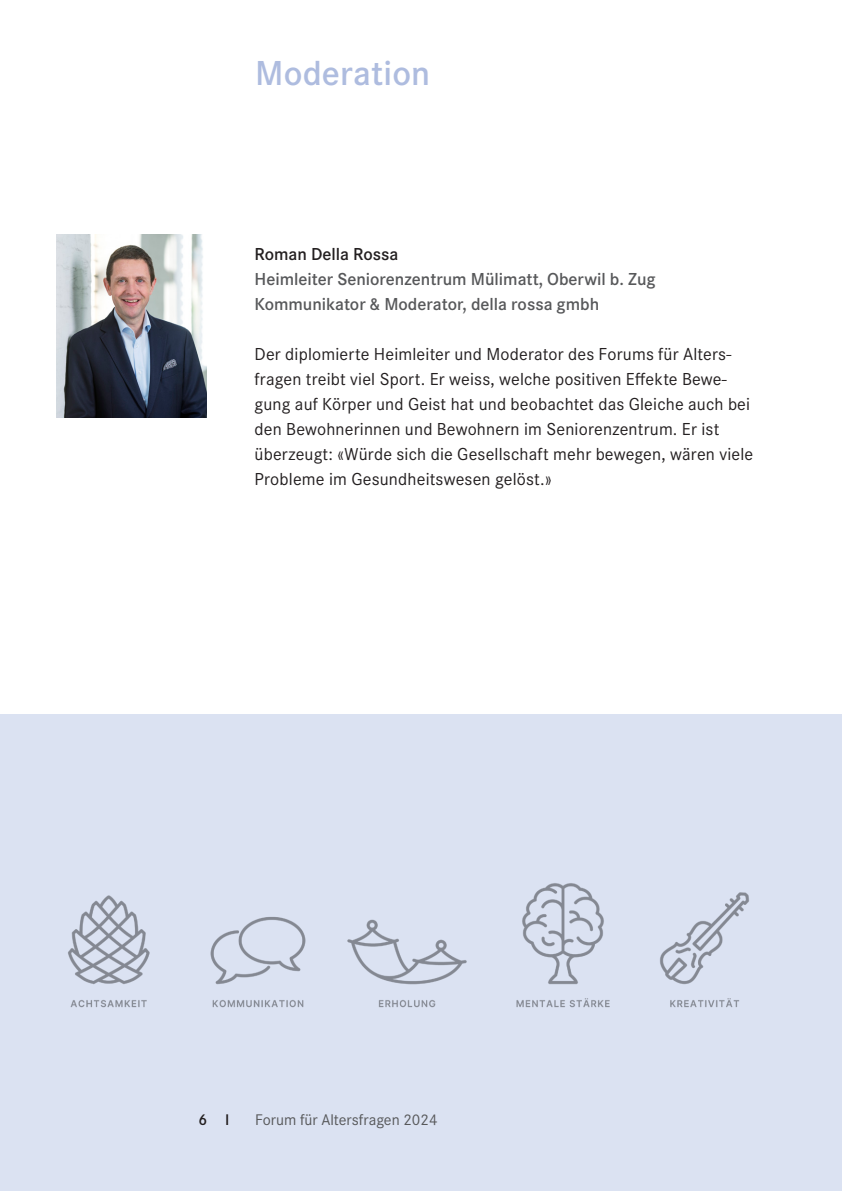
<style>
.page{position:relative;width:842px;height:1191px;background:#fff}
.page>*{position:absolute;margin:0;border:0;box-sizing:border-box;transform-origin:0 0}
.B_Lauftext_Demi{font:600 36px "Corporate S";letter-spacing:.005em;color:#aebcdf}
.B_Lauftext_Light{font:18px/25px "Corporate S";letter-spacing:.01em;color:#231f20}
.B_Lauftext_Light-2{font:600 18px "Corporate S";color:#57585a}
.B_Lauftext_Light-3{font:600 18px "Corporate S";color:#231f20}
.t1{font:16px "Corporate S";color:#57585a}
.t2{font:600 16px "Corporate S";color:#231f20}
</style>
<div class="page">
<img style="left:56px;top:235px;width:151px;height:182px">
<div style="left:0;top:714px;width:842px;height:477px;background:#dbe2f2"></div>
<img style="left:68px;top:895px;width:70px;height:113px">
<img style="left:378px;top:932px;width:65px;height:76px">
<img style="left:138px;top:917px;width:240px;height:91px">
<img style="left:682px;top:892px;width:67px;height:116px">
<img style="left:443px;top:883px;width:239px;height:125px">
<p class="B_Lauftext_Demi" style="left:255px;top:48px;width:177px">Moderation</p>
<p class="B_Lauftext_Light-3" style="left:255px;top:241px;width:145px">Roman Della Rossa</p>
<p class="B_Lauftext_Light-2" style="left:255px;top:266px;width:403px">Heimleiter Seniorenzentrum Mülimatt, Oberwil b. Zug</p>
<p class="B_Lauftext_Light-2" style="left:255px;top:291px;width:346px">Kommunikator &amp; Moderator, della rossa gmbh</p>
<p class="B_Lauftext_Light" style="left:255px;top:340px;width:478px">Der diplomierte Heimleiter und Moderator des Forums für Alters-</p>
<p class="B_Lauftext_Light" style="left:255px;top:365px;width:500px">fragen treibt viel Sport. Er weiss, welche positiven Effekte Bewe&shy;gung auf Körper und Geist hat und beobachtet das Gleiche auch bei den Bewohnerinnen und Bewohnern im Seniorenzentrum. Er ist überzeugt: «Würde sich die Gesellschaft mehr bewegen, wären viele</p>
<p class="B_Lauftext_Light" style="left:255px;top:465px;width:299px">Probleme im Gesundheitswesen gelöst.»</p>
<p class="t2" style="left:198px;top:1109px;width:33px">6 I</p>
<p class="t1" style="left:255px;top:1109px;width:184px">Forum für Altersfragen 2024</p>
</div>
